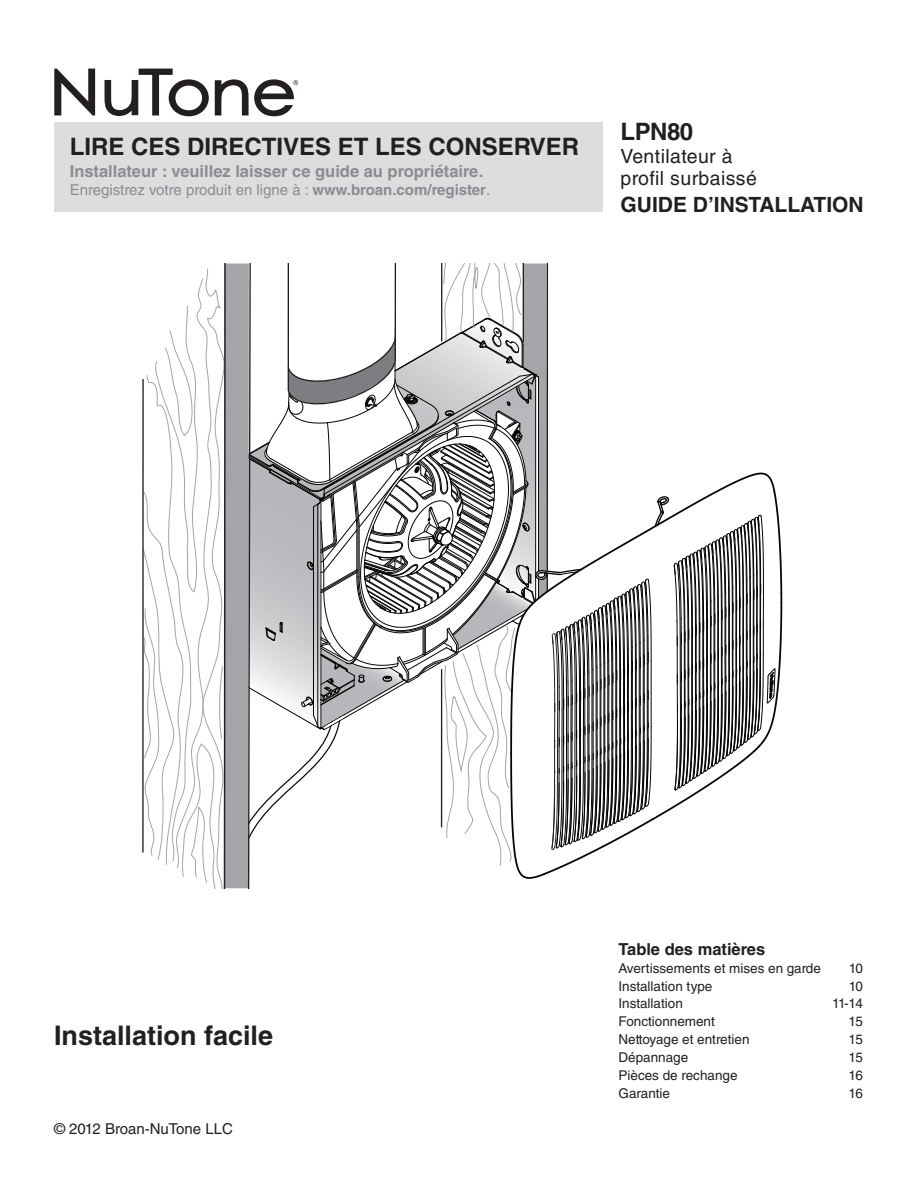
<style>
.page{position:relative;width:918px;height:1188px;background:#fff}
.page>*{position:absolute;margin:0;border:0;box-sizing:border-box;transform-origin:0 0}
.t1{font:700 27px "Helvetica LT Std";color:#231f20}
.t2{font:700 24px "Helvetica LT Std";color:#231f20}
.t3{font:700 21px "Helvetica LT Std";color:#231f20}
.t4{font:19.5px/22.5px "Helvetica LT Std";letter-spacing:.02em;color:#231f20}
.t5{font:700 16.5px "Helvetica LT Std";color:#8a8c8f}
.t6{font:700 16.5px "Helvetica LT Std";color:#231f20}
.t7{font:15px "Helvetica LT Std";color:#8a8c8f}
.t8{font:15px "Helvetica LT Std";color:#231f20}
.t9{font:13.5px "Helvetica LT Std";color:#231f20}
.s1{font-weight:700}
</style>
<div class="page">
<div style="left:54px;top:123px;width:549px;height:89px;background:#dcdddf"></div>
<svg style="left:54px;top:69px;width:244px;height:47px"></svg>
<svg style="left:142px;top:264px;width:641px;height:624px"></svg>
<h2 class="t2" style="left:70px;top:132px;width:511px">LIRE CES DIRECTIVES ET LES CONSERVER</h2>
<p class="t5" style="left:70px;top:162px;width:415px">Installateur : veuillez laisser ce guide au propriétaire.</p>
<p class="t7" style="left:70px;top:181px;width:422px">Enregistrez votre produit en ligne à : <span class="s1">www.broan.com/register</span>.</p>
<h2 class="t2" style="left:621px;top:117px;width:74px">LPN80</h2>
<h3 class="t4" style="left:621px;top:145px;width:138px">Ventilateur à profil surbaissé</h3>
<h3 class="t3" style="left:621px;top:192px;width:245px">GUIDE D’INSTALLATION</h3>
<h1 class="t1" style="left:54px;top:1019px;width:221px">Installation facile</h1>
<p class="t8" style="left:54px;top:1120px;width:180px">© 2012 Broan-NuTone LLC</p>
<p class="t6" style="left:618px;top:939px;width:148px">Table des matières</p>
<p class="t9" style="left:618px;top:960px;width:204px">Avertissements et mises en garde</p>
<p class="t9" style="left:849px;top:960px;width:16px">10</p>
<p class="t9" style="left:618px;top:978px;width:95px">Installation type</p>
<p class="t9" style="left:849px;top:978px;width:16px">10</p>
<p class="t9" style="left:618px;top:996px;width:66px">Installation</p>
<p class="t9" style="left:832px;top:996px;width:32px">11-14</p>
<p class="t9" style="left:618px;top:1014px;width:98px">Fonctionnement</p>
<p class="t9" style="left:849px;top:1014px;width:16px">15</p>
<p class="t9" style="left:618px;top:1032px;width:133px">Nettoyage et entretien</p>
<p class="t9" style="left:849px;top:1032px;width:16px">15</p>
<p class="t9" style="left:618px;top:1050px;width:71px">Dépannage</p>
<p class="t9" style="left:849px;top:1050px;width:16px">15</p>
<p class="t9" style="left:618px;top:1068px;width:121px">Pièces de rechange</p>
<p class="t9" style="left:849px;top:1068px;width:16px">16</p>
<p class="t9" style="left:618px;top:1086px;width:53px">Garantie</p>
<p class="t9" style="left:849px;top:1086px;width:16px">16</p>
</div>
